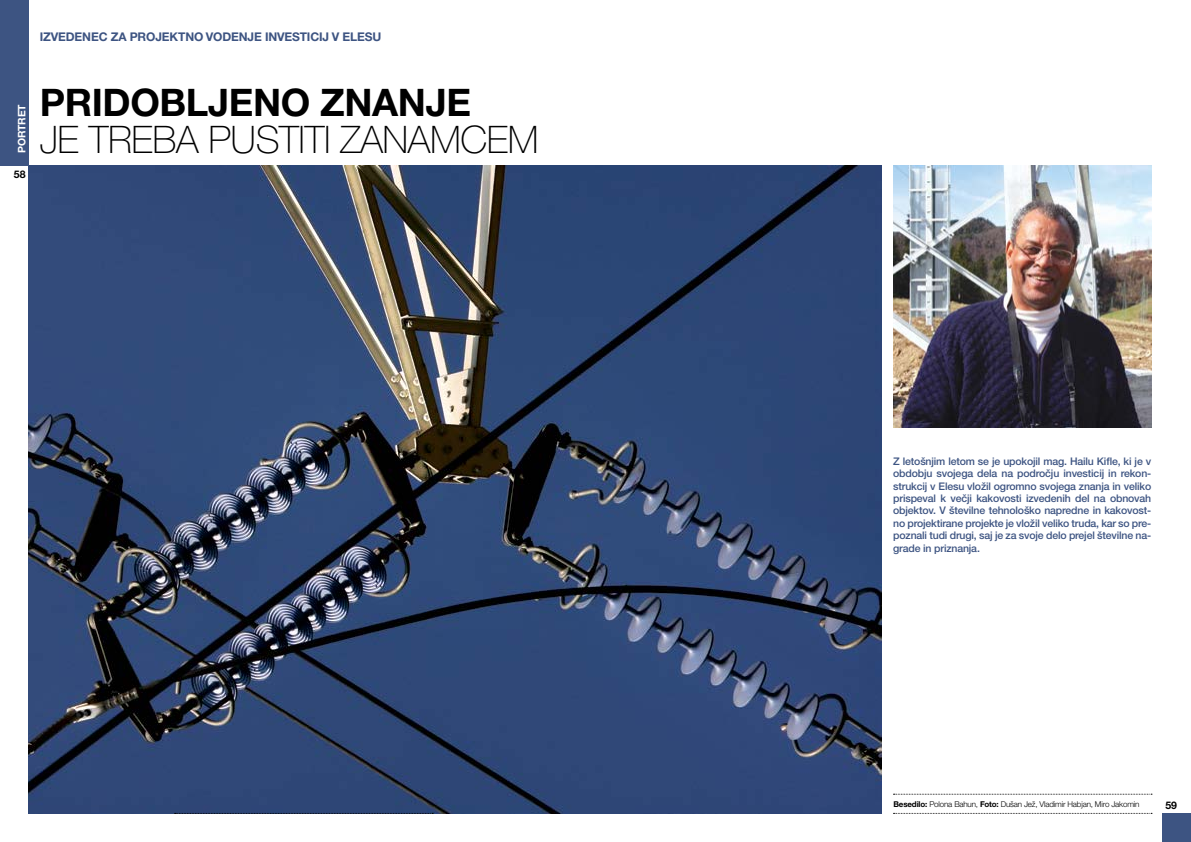
<style>
.page{position:relative;width:1191px;height:842px;background:#fff}
.page>*{position:absolute;margin:0;border:0;box-sizing:border-box;transform-origin:0 0}
.t1{font:100 38px "Helvetica Neue CE";letter-spacing:-.01em;color:#000}
.t2{font:700 38px "Helvetica Neue CE";letter-spacing:-.01em;color:#000}
.t3{font:700 12px "Helvetica Neue CE";letter-spacing:-.01em;color:#3d5482}
.t4{font:500 10.5px/12.5px "Helvetica Neue CE";letter-spacing:-.015em;color:#3d5482;text-align:justify}
.t5{font:700 10.5px "Helvetica Neue CE";color:#000}
.t6{font:700 10.4px "Helvetica Neue CE";letter-spacing:-.01em;color:#fff}
.t7{font:300 8px "Helvetica Neue CE";letter-spacing:-.02em;color:#000}
.s1{font-weight:700}
</style>
<div class="page">
<div style="left:1162px;top:813px;width:29px;height:29px;background:#3d5482"></div>
<img style="left:28px;top:165px;width:854px;height:649px">
<div style="left:0;top:0;width:28px;height:165px;background:#3d5482"></div>
<svg style="left:893px;top:794px;width:259px;height:1px"></svg>
<svg style="left:893px;top:813px;width:259px;height:1px"></svg>
<svg style="left:175px;top:813px;width:258px;height:1px"></svg>
<img style="left:893px;top:165px;width:258px;height:262px">
<p class="t3" style="left:40px;top:29px;width:343px">IZVEDENEC ZA PROJEKTNO VODENJE INVESTICIJ V ELESU</p>
<p class="t6" style="left:15px;top:153px;width:50px;rotate:-90deg">PORTRET</p>
<p class="t5" style="left:14px;top:167px;width:13px">58</p>
<h1 class="t2" style="left:40px;top:79px;width:433px">PRIDOBLJENO ZNANJE</h1>
<h1 class="t1" style="left:40px;top:117px;width:500px">JE TREBA PUSTITI ZANAMCEM</h1>
<p class="t4" style="left:893px;top:455px;width:259px">Z letošnjim letom se je upokojil mag. Hailu Kifle, ki je v obdobju svojega dela na področju investicij in rekon&shy;strukcij v Elesu vložil ogromno svojega znanja in veliko prispeval k večji kakovosti izvedenih del na obnovah objektov. V številne tehnološko napredne in kakovost&shy;no projektirane projekte je vložil veliko truda, kar so pre&shy;poznali tudi drugi, saj je za svoje delo prejel številne na&shy;grade in priznanja.</p>
<p class="t7" style="left:893px;top:799px;width:247px"><span class="s1">Besedilo:</span> Polona Bahun, <span class="s1">Foto:</span> Dušan Jež, Vladimir Habjan, Miro Jakomin</p>
<p class="t5" style="left:1165px;top:799px;width:13px">59</p>
</div>
